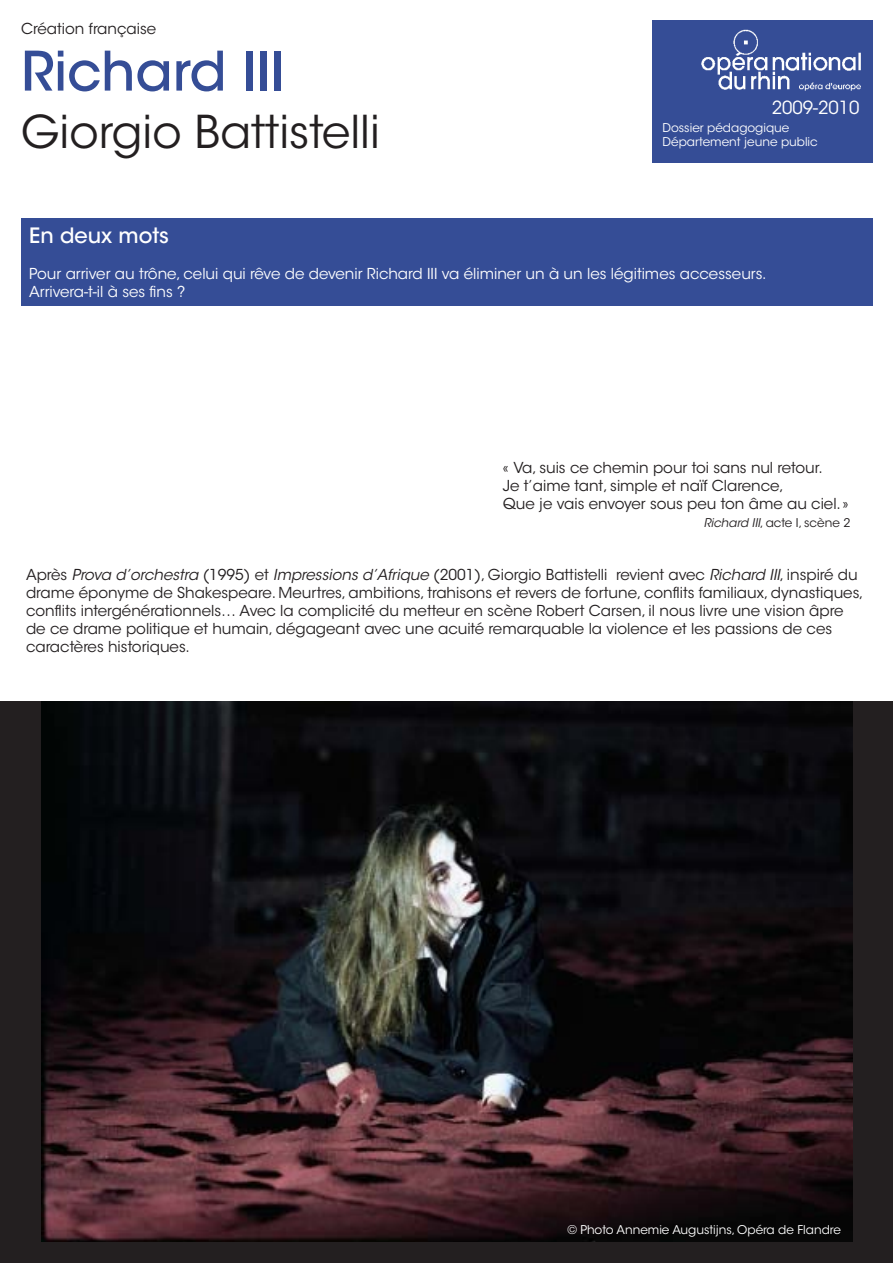
<style>
.page{position:relative;width:893px;height:1263px;background:#fff}
.page>*{position:absolute;margin:0;border:0;box-sizing:border-box;transform-origin:0 0}
.t1{font:500 54px "ITC Avant Garde Std";color:#354d96}
.t2{font:45px "ITC Avant Garde Std";color:#231f20}
.t3{font:500 21px "ITC Avant Garde Std";color:#fff}
.t4{font:18px "ITC Avant Garde Std";color:#fff}
.t5{font:15px/18px "ITC Avant Garde Std";color:#231f20}
.t6{font:15px/18px "ITC Avant Garde Std";color:#fff}
.t7{font:12px/14.4px "ITC Avant Garde Std";color:#fff}
.t8{font:12px "ITC Avant Garde Std";color:#231f20}
.s1{font-style:italic}
</style>
<div class="page">
<div style="left:0;top:702px;width:893px;height:561px;background:#231f20"></div>
<img style="left:41px;top:702px;width:812px;height:540px">
<div style="left:652px;top:20px;width:220px;height:143px;background:#354d96"></div>
<img style="left:701px;top:29px;width:160px;height:62px">
<div style="left:21px;top:219px;width:851px;height:87px;background:#354d96"></div>
<p class="t5" style="left:21px;top:19px;width:136px">Création française</p>
<h1 class="t1" style="left:21px;top:38px;width:265px">Richard III</h1>
<h2 class="t2" style="left:21px;top:104px;width:360px">Giorgio Battistelli</h2>
<p class="t4" style="left:772px;top:96px;width:89px">2009-2010</p>
<p class="t7" style="left:662px;top:120px;width:157px">Dossier pédagogique<br>Département jeune public</p>
<h3 class="t3" style="left:29px;top:222px;width:141px">En deux mots</h3>
<p class="t6" style="left:29px;top:264px;width:739px">Pour arriver au trône, celui qui rêve de devenir Richard III va éliminer un à un les légitimes accesseurs.<br>Arrivera-t-il à ses fins ?</p>
<p class="t5" style="left:503px;top:459px;width:347px">« Va, suis ce chemin pour toi sans nul retour.<br>Je t’aime tant, simple et naïf Clarence,<br>Que je vais envoyer sous peu ton âme au ciel. »</p>
<p class="t8" style="left:704px;top:515px;width:148px"><span class="s1">Richard III</span>, acte I, scène 2</p>
<p class="t5" style="left:26px;top:565px;width:839px">Après <span class="s1">Prova d’orchestra</span> (1995) et <span class="s1">Impressions d’Afrique</span> (2001), Giorgio Battistelli revient avec <span class="s1">Richard III</span>, inspiré du drame éponyme de Shakespeare. Meurtres, ambitions, trahisons et revers de fortune, conflits familiaux, dynastiques, conflits intergénérationnels… Avec la complicité du metteur en scène Robert Carsen, il nous livre une vision âpre de ce drame politique et humain, dégageant avec une acuité remarquable la violence et les passions de ces caractères historiques.</p>
<p class="t7" style="left:567px;top:1222px;width:275px">© Photo Annemie Augustijns, Opéra de Flandre</p>
</div>
